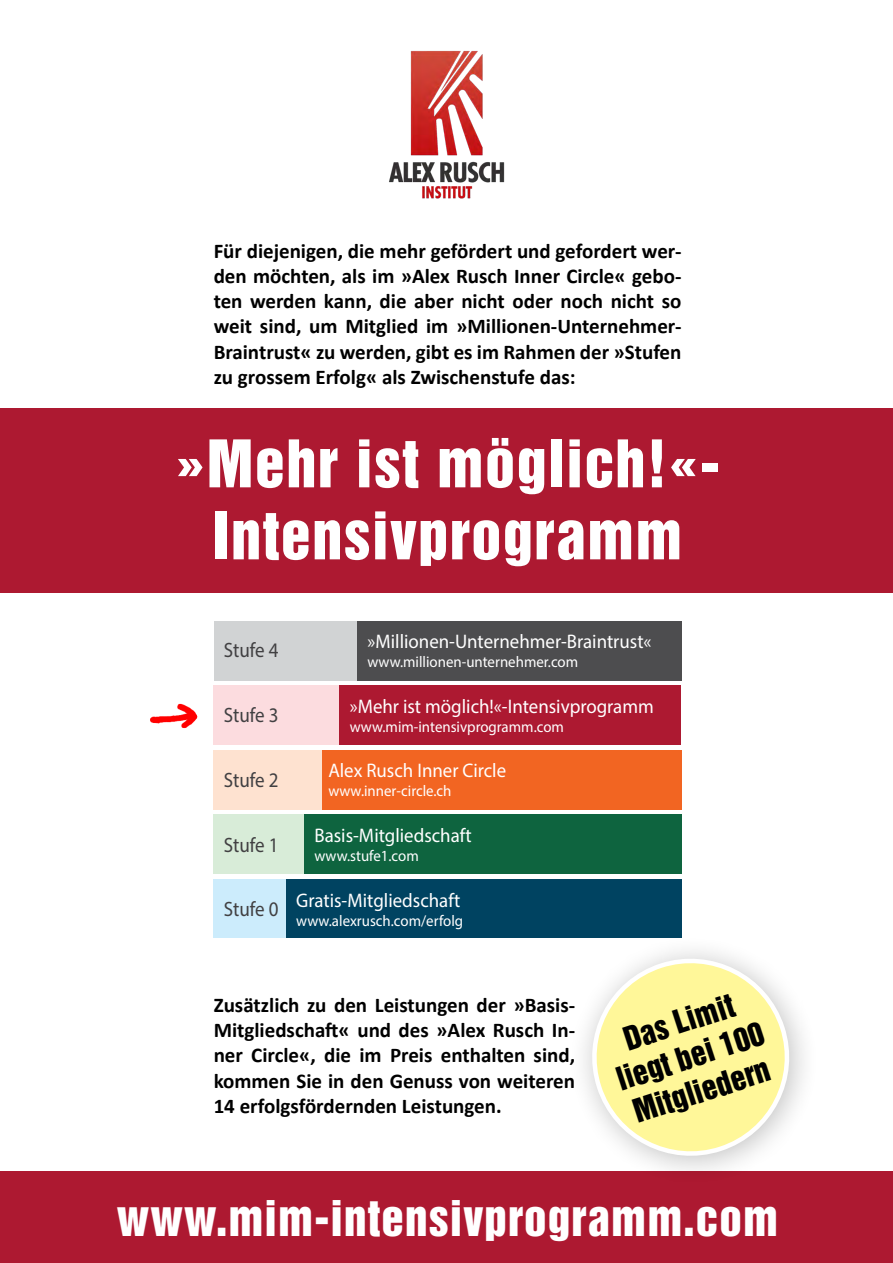
<style>
.page{position:relative;width:893px;height:1263px;background:#fff}
.page>*{position:absolute;margin:0;border:0;box-sizing:border-box;transform-origin:0 0}
.t1{font:60px/72px "Helvetica Inserat LT Std";letter-spacing:.025em;color:#fff;text-align:center}
.t2{font:45px "Helvetica Inserat LT Std";letter-spacing:.025em;color:#fff}
.t3{font:30px/36px "Helvetica Inserat LT Std";color:#000;text-align:center}
.t4{font:700 21px/25.2px "Calibri";color:#000;text-align:justify}
.t5{font:condensed 20.85px "American Typewriter";color:#414042;scale:.92 1}
.t6{font:700 condensed 19.65px "Helvetica Neue";color:#fff;scale:.96 1}
.t7{font:condensed 15.6px "Helvetica Neue";color:#fff;scale:.96 1}
</style>
<div class="page">
<div style="left:0;top:409px;width:893px;height:184px;background:#ad1931"></div>
<div style="left:214px;top:621px;width:150px;height:60px;background:#d1d3d4"></div>
<div style="left:214px;top:686px;width:132px;height:59px;background:#fcdcdf"></div>
<div style="left:214px;top:750px;width:114px;height:60px;background:#fee2d0"></div>
<div style="left:214px;top:815px;width:96px;height:59px;background:#d8ecd8"></div>
<div style="left:214px;top:879px;width:78px;height:59px;background:#ccecfc"></div>
<div style="left:357px;top:621px;width:324px;height:60px;background:#4d4d4f"></div>
<div style="left:340px;top:686px;width:341px;height:59px;background:#ad1931"></div>
<div style="left:322px;top:750px;width:359px;height:60px;background:#f26522"></div>
<div style="left:304px;top:815px;width:377px;height:59px;background:#0e643f"></div>
<div style="left:286px;top:879px;width:395px;height:59px;background:#004361"></div>
<img style="left:389px;top:50px;width:116px;height:149px">
<div style="left:0;top:1171px;width:893px;height:92px;background:#ad1931"></div>
<div style="left:568px;top:934px;width:252px;height:253px;background:#000;opacity:.25"></div>
<svg style="left:583px;top:949px;width:216px;height:216px"></svg>
<img style="left:150px;top:703px;width:48px;height:26px">
<p class="t4" style="left:214px;top:238px;width:469px">Für diejenigen, die mehr gefördert und gefordert wer&shy;den möchten, als im »Alex Rusch Inner Circle« gebo&shy;ten werden kann, die aber nicht oder noch nicht so weit sind, um Mitglied im »Millionen-Unternehmer-Braintrust« zu werden, gibt es im Rahmen der »Stufen zu grossem Erfolg« als Zwischenstufe das:</p>
<h1 class="t1" style="left:175px;top:429px;width:546px">»Mehr ist möglich!«-<br>Intensivprogramm</h1>
<p class="t5" style="left:224px;top:637px;width:61px">Stufe 4</p>
<p class="t5" style="left:224px;top:702px;width:61px">Stufe 3</p>
<p class="t5" style="left:224px;top:767px;width:61px">Stufe 2</p>
<p class="t5" style="left:224px;top:832px;width:61px">Stufe 1</p>
<p class="t5" style="left:224px;top:896px;width:61px">Stufe 0</p>
<p class="t6" style="left:367px;top:630px;width:297px">»Millionen-Unternehmer-Braintrust«</p>
<p class="t7" style="left:367px;top:652px;width:221px">www.millionen-unternehmer.com</p>
<p class="t6" style="left:350px;top:694px;width:318px">»Mehr ist möglich!«-Intensivprogramm</p>
<p class="t7" style="left:350px;top:717px;width:224px">www.mim-intensivprogramm.com</p>
<p class="t6" style="left:328px;top:759px;width:187px">Alex Rusch Inner Circle</p>
<p class="t7" style="left:328px;top:781px;width:130px">www.inner-circle.ch</p>
<p class="t6" style="left:314px;top:823px;width:165px">Basis-Mitgliedschaft</p>
<p class="t7" style="left:314px;top:846px;width:110px">www.stufe1.com</p>
<p class="t6" style="left:296px;top:889px;width:172px">Gratis-Mitgliedschaft</p>
<p class="t7" style="left:296px;top:911px;width:175px">www.alexrusch.com/erfolg</p>
<p class="t4" style="left:214px;top:992px;width:363px">Zusätzlich zu den Leistungen der »Basis-Mitgliedschaft« und des »Alex Rusch In&shy;ner Circle«, die im Preis enthalten sind, kommen Sie in den Genuss von weiteren 14 erfolgsfördernden Leistungen.</p>
<h3 class="t3" style="left:601px;top:1029px;width:155px;rotate:-18deg">Das Limit liegt bei 100<br>Mitgliedern</h3>
<h2 class="t2" style="left:117px;top:1191px;width:663px">www.mim-intensivprogramm.com</h2>
</div>
